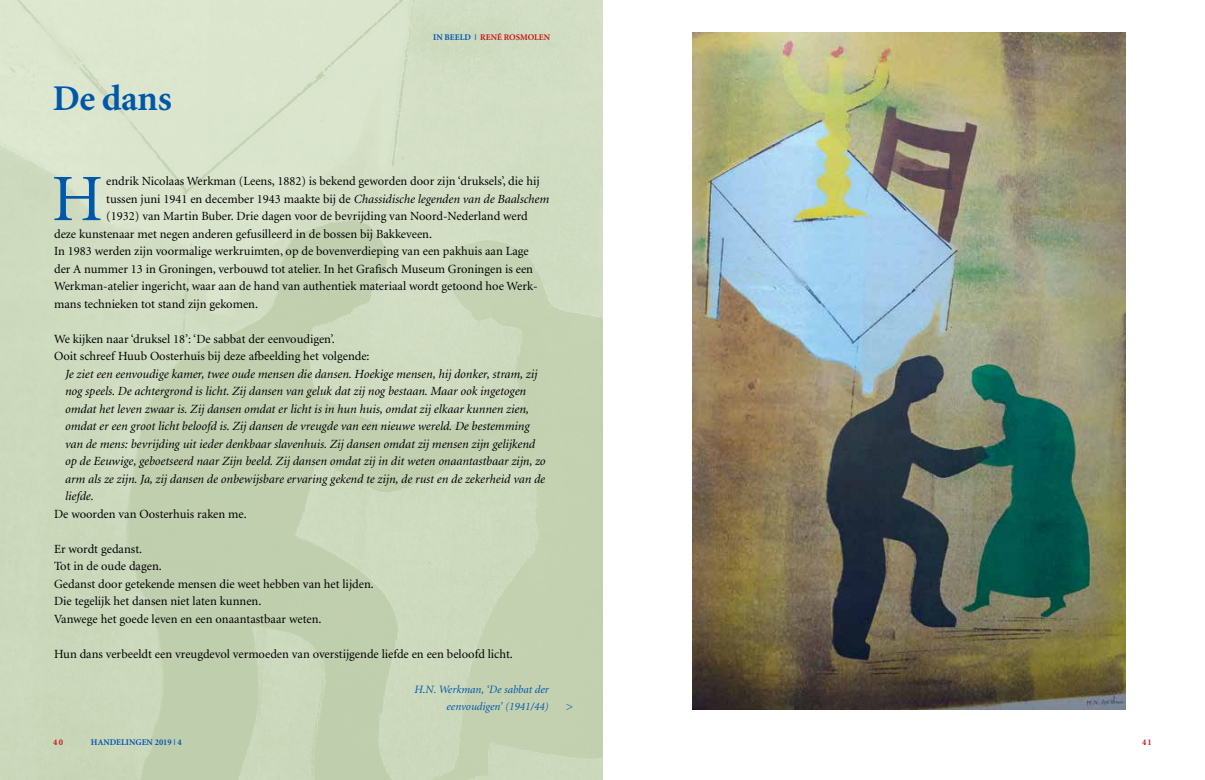
<style>
.page{position:relative;width:1205px;height:780px;background:#fff}
.page>*{position:absolute;margin:0;border:0;box-sizing:border-box;transform-origin:0 0}
.t1{font:66.38px "Minion";color:#0058a9}
.t2{font:700 36.25px "Minion";letter-spacing:-.01em;color:#0058a9}
.t3{font:12.5px/17.5px "Minion";color:#000}
.t4{font:italic 12.5px/17.5px "Minion";color:#000}
.t5{font:italic 11.25px/17.5px "Minion";color:#0058a9;text-align:right}
.t6{font:700 8.75px "Minion";color:#c4161c}
.t7{font:700 8.75px "Minion";color:#0058a9}
.s1{color:#0058a9}
.s2{font-style:italic}
</style>
<div class="page">
<img style="left:0;top:0;width:602px;height:780px">
<img style="left:693px;top:33px;width:432px;height:676px">
<h2 class="t2" style="left:53px;top:80px;width:120px">De dans</h2>
<p class="t6" style="left:433px;top:32px;width:119px"><span class="s1">IN BEELD |</span> RENÉ ROSMOLEN</p>
<h1 class="t1" style="left:52px;top:166px;width:52px">H</h1>
<p class="t3" style="left:106px;top:173px;width:435px">endrik Nicolaas Werkman (Leens, 1882) is bekend geworden door zijn ‘druksels’, die hij</p>
<p class="t3" style="left:106px;top:190px;width:444px">tussen juni 1941 en december 1943 maakte bij de <span class="s2">Chassidische legenden van de Baalschem</span></p>
<p class="t3" style="left:106px;top:208px;width:423px">(1932) van Martin Buber. Drie dagen voor de bevrijding van Noord-Nederland werd</p>
<p class="t3" style="left:54px;top:225px;width:379px">deze kunstenaar met negen anderen gefusilleerd in de bossen bij Bakkeveen.</p>
<p class="t3" style="left:54px;top:243px;width:476px">In 1983 werden zijn voormalige werkruimten, op de bovenverdieping van een pakhuis aan Lage</p>
<p class="t3" style="left:54px;top:260px;width:480px">der A nummer 13 in Groningen, verbouwd tot atelier. In het Grafisch Museum Groningen is een</p>
<p class="t3" style="left:54px;top:278px;width:485px">Werkman-atelier ingericht, waar aan de hand van authentiek materiaal wordt getoond hoe Werk-</p>
<p class="t3" style="left:54px;top:295px;width:205px">mans technieken tot stand zijn gekomen.</p>
<p class="t3" style="left:54px;top:330px;width:317px">We kijken naar ‘druksel 18’: ‘De sabbat der eenvoudigen’.<br>Ooit schreef Huub Oosterhuis bij deze afbeelding het volgende:</p>
<p class="t4" style="left:65px;top:365px;width:482px">Je ziet een eenvoudige kamer, twee oude mensen die dansen. Hoekige mensen, hij donker, stram, zij nog speels. De achtergrond is licht. Zij dansen van geluk dat zij nog bestaan. Maar ook ingetogen omdat het leven zwaar is. Zij dansen omdat er licht is in hun huis, omdat zij elkaar kunnen zien, omdat er een groot licht beloofd is. Zij dansen de vreugde van een nieuwe wereld. De bestemming van de mens: bevrijding uit ieder denkbaar slavenhuis. Zij dansen omdat zij mensen zijn gelijkend op de Eeuwige, geboetseerd naar Zijn beeld. Zij dansen omdat zij in dit weten onaantastbaar zijn, zo arm als ze zijn. Ja, zij dansen de onbewijsbare ervaring gekend te zijn, de rust en de zekerheid van de liefde.</p>
<p class="t3" style="left:54px;top:505px;width:194px">De woorden van Oosterhuis raken me.</p>
<p class="t3" style="left:54px;top:540px;width:321px">Er wordt gedanst.<br>Tot in de oude dagen.<br>Gedanst door getekende mensen die weet hebben van het lijden.<br>Die tegelijk het dansen niet laten kunnen.<br>Vanwege het goede leven en een onaantastbaar weten.</p>
<p class="t3" style="left:54px;top:645px;width:460px">Hun dans verbeeldt een vreugdevol vermoeden van overstijgende liefde en een beloofd licht.</p>
<p class="t5" style="left:414px;top:681px;width:136px">H.N. Werkman, ‘De sabbat der eenvoudigen’ (1941/44)</p>
<p class="t5" style="left:565px;top:698px;width:8px">&gt;</p>
<p class="t6" style="left:53px;top:738px;width:11px">40</p>
<p class="t7" style="left:91px;top:738px;width:92px">HANDELINGEN 2019 | 4</p>
<p class="t6" style="left:1142px;top:738px;width:11px">41</p>
</div>
